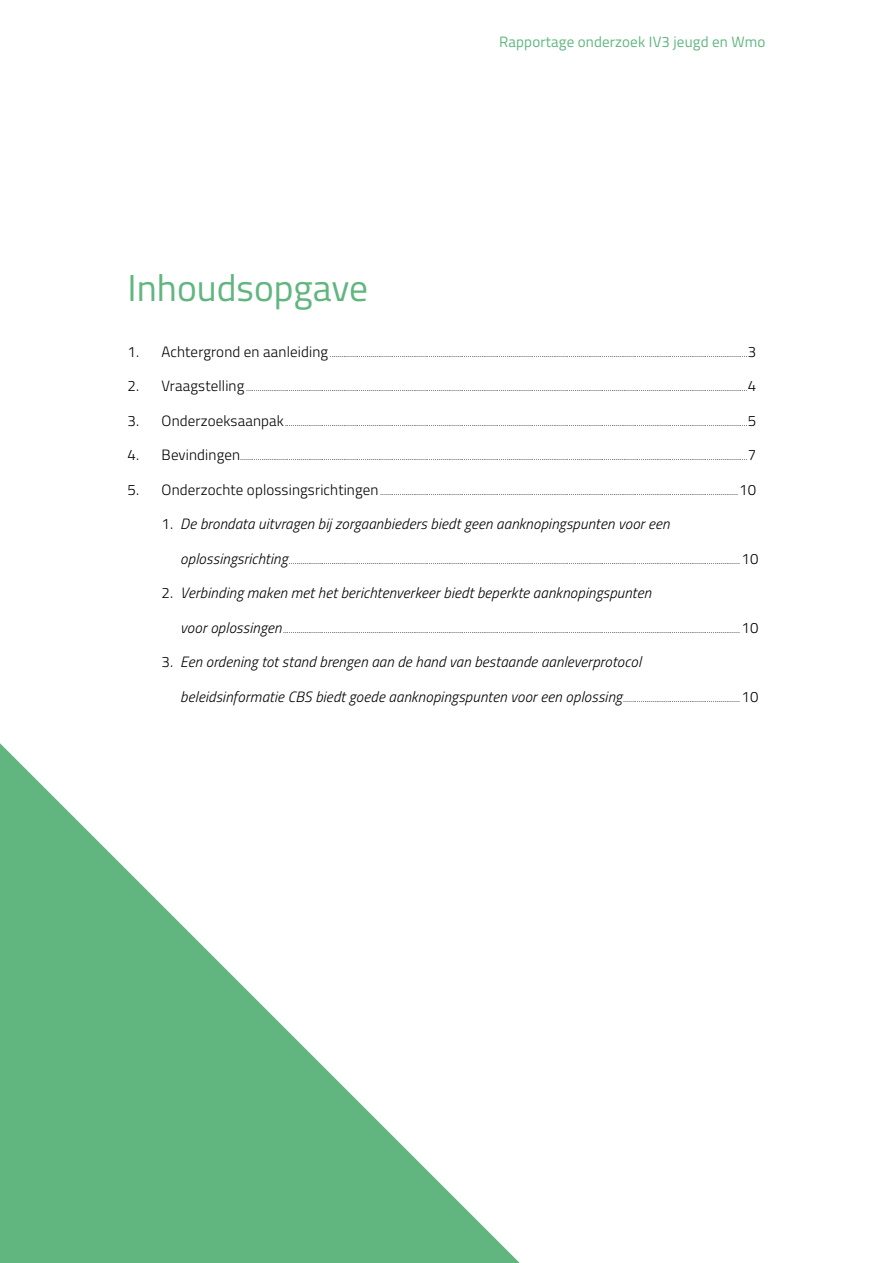
<style>
.page{position:relative;width:893px;height:1263px;background:#fff}
.page>*{position:absolute;margin:0;border:0;box-sizing:border-box;transform-origin:0 0}
.t1{font:37.5px "Titillium";color:#61b680}
.t2{font:italic 300 15px "Titillium";letter-spacing:.01em;color:#000}
.t3{font:15px "Titillium";letter-spacing:.01em;color:#61b680}
.t4{font:300 9px "Titillium";color:#000}
.s1{font-size:15px}
.s2{font-style:normal}
.s3{font-style:italic;font-size:15px}
.s4{font-style:normal;font-size:9px}
</style>
<div class="page">
<svg style="left:0;top:743px;width:520px;height:520px"></svg>
<h2 class="t3" style="left:499px;top:31px;width:268px">Rapportage onderzoek IV3 jeugd en Wmo</h2>
<h1 class="t1" style="left:128px;top:260px;width:242px">Inhoudsopgave</h1>
<p class="t4" style="left:128px;top:347px;width:630px"><span class="s1">1. Achtergrond en aanleiding</span> .......................................................................................................................................................................................................................<span class="s1">3</span></p>
<p class="t4" style="left:128px;top:382px;width:630px"><span class="s1">2. Vraagstelling</span> ..................................................................................................................................................................................................................................................................<span class="s1">4</span></p>
<p class="t4" style="left:128px;top:416px;width:630px"><span class="s1">3. Onderzoeksaanpak</span>..............................................................................................................................................................................................................................................<span class="s1">5</span></p>
<p class="t4" style="left:128px;top:451px;width:630px"><span class="s1">4. Bevindingen</span>.....................................................................................................................................................................................................................................................................<span class="s1">7</span></p>
<p class="t4" style="left:128px;top:485px;width:630px"><span class="s1">5. Onderzochte oplossingsrichtingen</span> ........................................................................................................................................................................................<span class="s1">10</span></p>
<h2 class="t2" style="left:162px;top:513px;width:510px"><span class="s2">1.</span> De brondata uitvragen bij zorgaanbieders biedt geen aanknopingspunten voor een</h2>
<p class="t4" style="left:180px;top:554px;width:580px"><span class="s3">oplossingsrichting</span>........................................................................................................................................................................................................................................ <span class="s1">10</span></p>
<h2 class="t2" style="left:162px;top:582px;width:491px"><span class="s2">2.</span> Verbinding maken met het berichtenverkeer biedt beperkte aanknopingspunten</h2>
<p class="t4" style="left:180px;top:623px;width:580px"><span class="s3">voor oplossingen</span>........................................................................................................................................................................................................................................... <span class="s1">10</span></p>
<h2 class="t2" style="left:162px;top:651px;width:481px"><span class="s2">3.</span> Een ordening tot stand brengen aan de hand van bestaande aanleverprotocol</h2>
<h2 class="t2" style="left:180px;top:686px;width:580px">beleidsinformatie CBS biedt goede aanknopingspunten voor een oplossing<span class="s4">............................................................</span> <span class="s2">10</span></h2>
</div>
